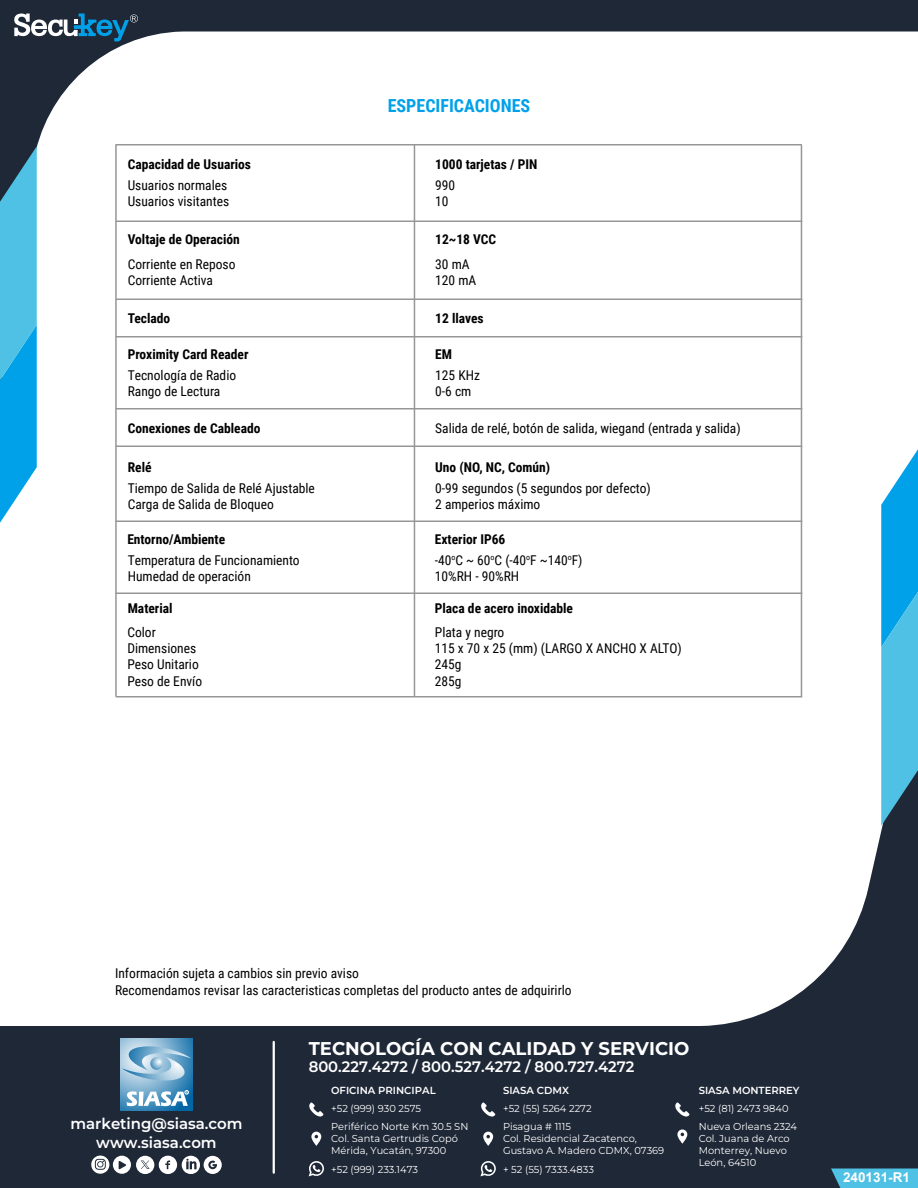
<style>
.page{position:relative;width:918px;height:1188px;background:#1f2837}
.page>*{position:absolute;margin:0;border:0;box-sizing:border-box;transform-origin:0 0}
.t1{font:700 18.45px "Montserrat";color:#fff}
.t2{font:700 18px "Roboto Condensed";color:#01a1e9}
.t3{font:600 15.3px "Montserrat";color:#fff}
.t4{font:600 15.15px "Montserrat";color:#fff}
.t5{font:13.5px/16.2px "Roboto Condensed";color:#000}
.t6{font:700 13.5px "Roboto Condensed";color:#000}
.t7{font:700 13.5px "Arial";color:#fff}
.t8{font:600 10.2px "Montserrat";color:#fff}
.t9{font:10.05px/11.9px "Montserrat";color:#fff}
.s1{font-weight:700}
</style>
<div class="page">
<div style="left:0;top:32px;width:918px;height:994px;background:#fff"></div>
<svg style="left:831px;top:1168px;width:87px;height:20px;background:#4bb5d6"></svg>
<svg style="left:311px;top:1132px;width:10px;height:14px"></svg>
<svg style="left:309px;top:1102px;width:14px;height:15px"></svg>
<svg style="left:308px;top:1161px;width:16px;height:16px"></svg>
<svg style="left:483px;top:1132px;width:10px;height:14px"></svg>
<svg style="left:481px;top:1102px;width:14px;height:15px"></svg>
<svg style="left:480px;top:1161px;width:16px;height:16px"></svg>
<svg style="left:677px;top:1129px;width:10px;height:15px"></svg>
<svg style="left:675px;top:1102px;width:14px;height:15px"></svg>
<hr style="left:273px;top:1042px;width:2px;height:131px;background:#fff">
<svg style="left:120px;top:1039px;width:73px;height:72px;background:#5f9ec5"></svg>
<svg style="left:122px;top:1046px;width:69px;height:36px;background:#8fbbd6"></svg>
<svg style="left:127px;top:1090px;width:62px;height:16px"></svg>
<svg style="left:91px;top:1155px;width:131px;height:19px"></svg>
<svg style="left:14px;top:14px;width:124px;height:27px"></svg>
<svg style="left:881px;top:449px;width:37px;height:377px;background:#3caedb"></svg>
<svg style="left:0;top:146px;width:37px;height:377px;background:#3caedb"></svg>
<hr style="left:116px;top:220px;width:686px;height:2px;background:#969696">
<hr style="left:116px;top:298px;width:686px;height:2px;background:#969696">
<hr style="left:116px;top:336px;width:686px;height:2px;background:#969696">
<hr style="left:414px;top:146px;width:1px;height:550px;background:#969696">
<hr style="left:115px;top:146px;width:2px;height:550px;background:#969696">
<hr style="left:801px;top:146px;width:1px;height:550px;background:#969696">
<hr style="left:116px;top:408px;width:686px;height:2px;background:#969696">
<hr style="left:116px;top:446px;width:686px;height:1px;background:#969696">
<hr style="left:116px;top:520px;width:686px;height:2px;background:#969696">
<hr style="left:116px;top:592px;width:686px;height:2px;background:#969696">
<hr style="left:116px;top:696px;width:686px;height:2px;background:#969696">
<hr style="left:116px;top:144px;width:685px;height:2px;background:#969696">
<h2 class="t2" style="left:388px;top:93px;width:144px">ESPECIFICACIONES</h2>
<p class="t6" style="left:128px;top:154px;width:125px">Capacidad de Usuarios</p>
<p class="t6" style="left:435px;top:154px;width:104px">1000 tarjetas / PIN</p>
<p class="t5" style="left:128px;top:176px;width:103px">Usuarios normales<br>Usuarios visitantes</p>
<p class="t5" style="left:435px;top:176px;width:22px">990<br>10</p>
<p class="t6" style="left:128px;top:229px;width:114px">Voltaje de Operación</p>
<p class="t6" style="left:435px;top:229px;width:63px">12~18 VCC</p>
<p class="t5" style="left:128px;top:256px;width:109px">Corriente en Reposo<br>Corriente Activa</p>
<p class="t5" style="left:435px;top:256px;width:43px">30 mA<br>120 mA</p>
<p class="t6" style="left:128px;top:309px;width:44px">Teclado</p>
<p class="t6" style="left:435px;top:309px;width:50px">12 llaves</p>
<p class="t6" style="left:128px;top:345px;width:122px">Proximity Card Reader</p>
<p class="t6" style="left:435px;top:345px;width:18px">EM</p>
<p class="t5" style="left:128px;top:367px;width:110px">Tecnología de Radio<br>Rango de Lectura</p>
<p class="t5" style="left:435px;top:367px;width:46px">125 KHz<br>0-6 cm</p>
<p class="t6" style="left:128px;top:418px;width:134px">Conexiones de Cableado</p>
<p class="t5" style="left:435px;top:419px;width:307px">Salida de relé, botón de salida, wiegand (entrada y salida)</p>
<p class="t6" style="left:128px;top:457px;width:25px">Relé</p>
<p class="t6" style="left:435px;top:457px;width:117px">Uno (NO, NC, Común)</p>
<p class="t5" style="left:128px;top:479px;width:189px">Tiempo de Salida de Relé Ajustable<br>Carga de Salida de Bloqueo</p>
<p class="t5" style="left:435px;top:479px;width:217px">0-99 segundos (5 segundos por defecto)<br>2 amperios máximo</p>
<p class="t6" style="left:127px;top:530px;width:99px">Entorno/Ambiente</p>
<p class="t5" style="left:435px;top:528px;width:149px;line-height:21px"><span class="s1">Exterior IP66<br></span>-40<sup>o</sup>C ~ 60<sup>o</sup>C (-40<sup>o</sup>F ~140<sup>o</sup>F)</p>
<p class="t5" style="left:435px;top:568px;width:86px">10%RH - 90%RH</p>
<p class="t6" style="left:128px;top:598px;width:46px">Material</p>
<p class="t6" style="left:435px;top:599px;width:140px">Placa de acero inoxidable</p>
<p class="t5" style="left:127px;top:624px;width:76px">Color<br>Dimensiones<br>Peso Unitario<br>Peso de Envío</p>
<p class="t5" style="left:435px;top:624px;width:248px">Plata y negro<br>115 x 70 x 25 (mm) (LARGO X ANCHO X ALTO)<br>245g<br>285g</p>
<p class="t5" style="left:128px;top:551px;width:174px">Temperatura de Funcionamiento<br>Humedad de operación</p>
<p class="t5" style="left:115px;top:965px;width:458px">Información sujeta a cambios sin previo aviso<br>Recomendamos revisar las caracteristicas completas del producto antes de adquirirlo</p>
<p class="t3" style="left:70px;top:1114px;width:174px">marketing@siasa.com</p>
<p class="t3" style="left:96px;top:1133px;width:122px">www.siasa.com</p>
<h1 class="t1" style="left:309px;top:1036px;width:382px">TECNOLOGÍA CON CALIDAD Y SERVICIO</h1>
<p class="t8" style="left:331px;top:1083px;width:106px">OFICINA PRINCIPAL</p>
<p class="t9" style="left:331px;top:1099px;width:139px;line-height:18.3px">+52 (999) 930 2575<br>Periférico Norte Km 30.5 SN</p>
<p class="t9" style="left:331px;top:1133px;width:128px">Col. Santa Gertrudis Copó<br>Mérida, Yucatán, 97300</p>
<p class="t9" style="left:331px;top:1163px;width:88px">+52 (999) 233.1473</p>
<p class="t4" style="left:309px;top:1057px;width:327px">800.227.4272 / 800.527.4272 / 800.727.4272</p>
<p class="t8" style="left:503px;top:1083px;width:67px">SIASA CDMX</p>
<p class="t9" style="left:503px;top:1099px;width:90px;line-height:18.3px">+52 (55) 5264 2272<br>Pisagua # 1115</p>
<p class="t9" style="left:503px;top:1133px;width:163px">Col. Residencial Zacatenco,<br>Gustavo A. Madero CDMX, 07369</p>
<p class="t9" style="left:503px;top:1163px;width:92px">+ 52 (55) 7333.4833</p>
<p class="t8" style="left:699px;top:1083px;width:102px">SIASA MONTERREY</p>
<p class="t9" style="left:699px;top:1099px;width:100px;line-height:18.3px">+52 (81) 2473 9840<br>Nueva Orleans 2324</p>
<p class="t9" style="left:699px;top:1133px;width:93px">Col. Juana de Arco<br>Monterrey, Nuevo<br>León, 64510</p>
<p class="t7" style="left:843px;top:1168px;width:68px">240131-R1</p>
</div>
